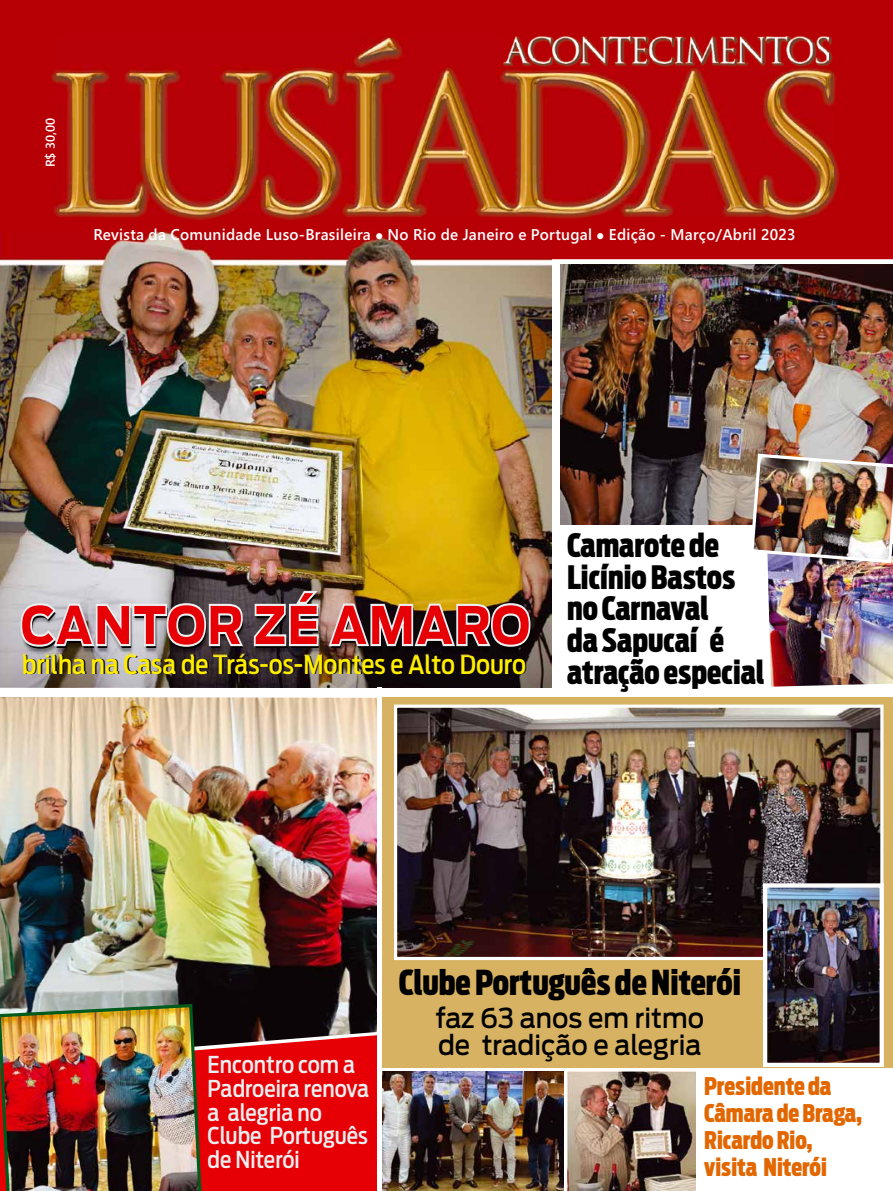
<style>
.page{position:relative;width:893px;height:1191px;background:#fff}
.page>*{position:absolute;margin:0;border:0;box-sizing:border-box;transform-origin:0 0}
.t1{font:900 54.3px "Ford Antenna";color:#e60005;scale:.86 1}
.t2{font:900 34.2px "Ford Antenna Extra Cond";color:#000}
.t3{font:900 31.95px/31.8px "Ford Antenna Extra Cond";color:#000}
.t4{font:500 27.3px/27.6px "Ford Antenna";color:#000;scale:.93 1}
.t5{font:500 condensed 26.7px "Ford Antenna";color:#ffed00}
.t6{font:900 24.15px/27px "Ford Antenna Extra Cond";color:#e26700}
.t7{font:500 condensed 23.1px/23.5px "Ford Antenna";color:#eceeef}
.t8{font:600 15.6px "Segoe UI";letter-spacing:.02em;color:#fff}
.t9{font:600 12.75px "Segoe UI";color:#fff}
.s1{color:#000}
</style>
<div class="page">
<div style="left:0;top:987px;width:377px;height:204px;background:#e60005"></div>
<img style="left:0;top:697px;width:377px;height:353px">
<div style="left:382px;top:697px;width:511px;height:370px;background:#d7b262"></div>
<img style="left:560px;top:264px;width:333px;height:260px">
<div style="left:0;top:0;width:893px;height:260px;background:#b70006"></div>
<img style="left:51px;top:37px;width:788px;height:183px">
<img style="left:56px;top:38px;width:777px;height:176px">
<img style="left:503px;top:36px;width:331px;height:31px">
<img style="left:504px;top:37px;width:325px;height:26px">
<svg style="left:552px;top:259px;width:341px;height:1px"></svg>
<img style="left:398px;top:708px;width:481px;height:248px">
<div style="left:394px;top:704px;width:489px;height:256px;border:3px solid #fff"></div>
<img style="left:0;top:231px;width:552px;height:456px">
<img style="left:749px;top:452px;width:144px;height:235px">
<img style="left:18px;top:653px;width:519px;height:3px">
<img style="left:15px;top:586px;width:522px;height:67px">
<img style="left:0;top:1002px;width:203px;height:189px">
<img style="left:768px;top:888px;width:111px;height:174px">
<div style="left:763px;top:883px;width:121px;height:184px;border:4px solid #fff"></div>
<img style="left:567px;top:1071px;width:128px;height:120px">
<img style="left:382px;top:1071px;width:181px;height:120px">
<p class="t9" style="left:38px;top:167px;width:51px;rotate:-90deg">R$ 30,00</p>
<p class="t8" style="left:94px;top:220px;width:704px">Revista da Comunidade Luso-Brasileira ● No Rio de Janeiro e Portugal ● Edição - Março/Abril 2023</p>
<h1 class="t1" style="left:20px;top:574px;width:596px">CA<span class="s1">NT</span>OR ZÉ AMARO</h1>
<h3 class="t5" style="left:23px;top:640px;width:504px"><span class="s1">brilha na Casa de T</span>rás-os-Montes e Alto Douro</h3>
<h3 class="t3" style="left:567px;top:526px;width:199px">Camarote de<br>Licínio Bastos no Carnaval<br>da Sapucaí é atração especial</h3>
<h3 class="t7" style="left:208px;top:1050px;width:163px">Encontro com a<br>Padroeira renova a alegria no<br>Clube Português de Niterói</h3>
<h2 class="t2" style="left:399px;top:952px;width:344px">Clube Português de Niterói</h2>
<h3 class="t4" style="left:435px;top:1001px;width:290px">faz 63 anos em ritmo de tradição e alegria</h3>
<h3 class="t6" style="left:704px;top:1070px;width:160px">Presidente da<br>Câmara de Braga,<br>Ricardo Rio, visita Niterói</h3>
</div>
